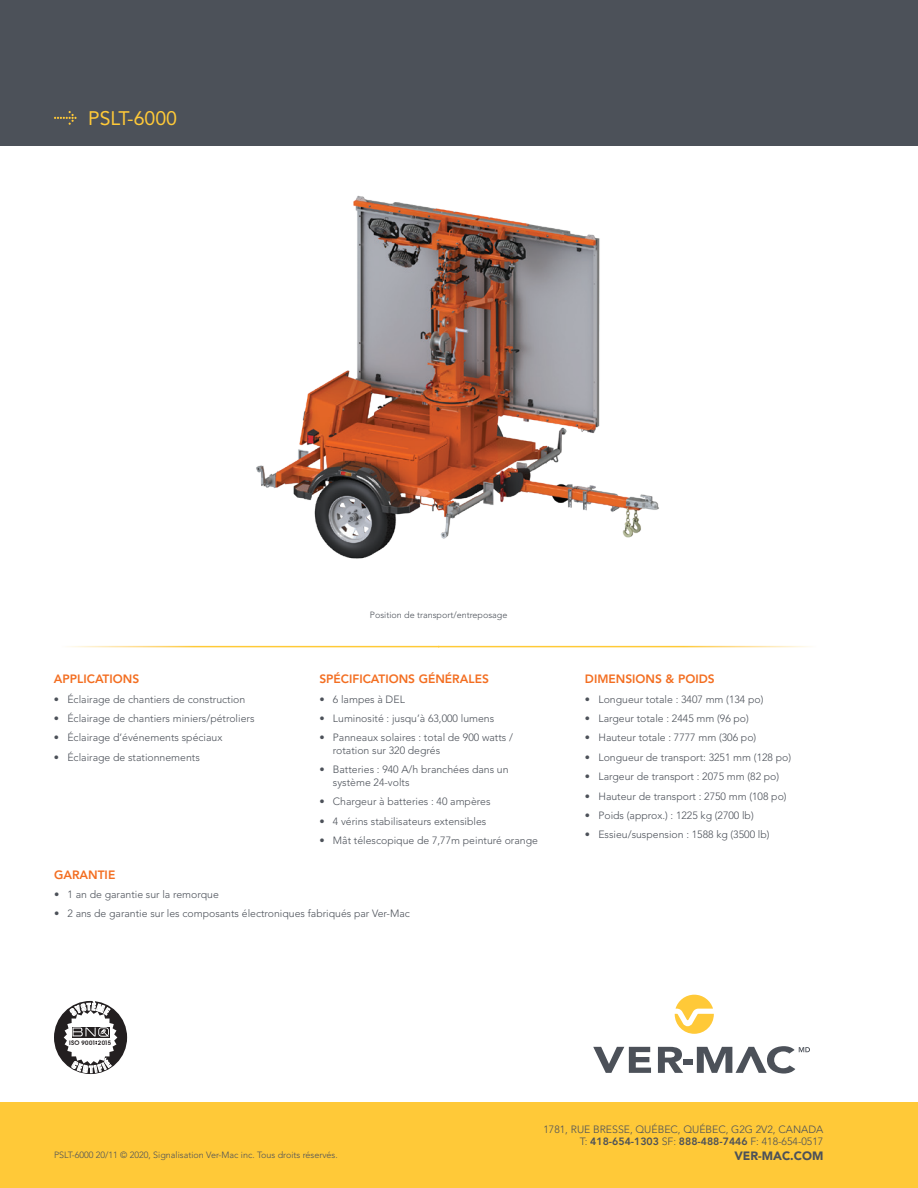
<style>
.page{position:relative;width:918px;height:1188px;background:#fff}
.page>*{position:absolute;margin:0;border:0;box-sizing:border-box;transform-origin:0 0}
.t1{font:19.5px "Avenir LT Std";color:#ffc938}
.t2{font:800 12px "Avenir LT Std";color:#f36e21}
.t3{font:900 12px "Avenir LT Std";color:#4c5159}
.t4{font:300 10.5px/12.6px "Avenir LT Std";color:#4c5159}
.t5{font:300 9px "Avenir LT Std";color:#4c5159}
.t6{font:600 6.15px "Avant Garde";letter-spacing:.025em;color:#231f20}
.s1{font-weight:800}
</style>
<div class="page">
<img style="left:256px;top:195px;width:403px;height:364px">
<div style="left:0;top:0;width:918px;height:146px;background:#4c5159"></div>
<div style="left:0;top:1102px;width:918px;height:86px;background:#ffc938"></div>
<svg style="left:54px;top:111px;width:23px;height:14px"></svg>
<svg style="left:593px;top:1047px;width:58px;height:26px"></svg>
<svg style="left:658px;top:1047px;width:25px;height:26px"></svg>
<div style="left:684px;top:1059px;width:9px;height:5px;background:#4c5159"></div>
<svg style="left:675px;top:995px;width:39px;height:39px"></svg>
<svg style="left:697px;top:1046px;width:113px;height:28px"></svg>
<div style="left:54px;top:1001px;width:73px;height:73px;background:#231f20;border-radius:50%"></div>
<svg style="left:64px;top:1001px;width:53px;height:72px"></svg>
<h1 class="t1" style="left:88px;top:107px;width:90px">PSLT-6000</h1>
<p class="t2" style="left:54px;top:672px;width:87px">APPLICATIONS</p>
<p class="t4" style="left:54px;top:693px;width:193px">• Éclairage de chantiers de construction</p>
<p class="t4" style="left:54px;top:712px;width:202px">• Éclairage de chantiers miniers/pétroliers</p>
<p class="t4" style="left:54px;top:732px;width:170px">• Éclairage d’événements spéciaux</p>
<p class="t4" style="left:54px;top:751px;width:147px">• Éclairage de stationnements</p>
<p class="t5" style="left:370px;top:609px;width:139px">Position de transport/entreposage</p>
<p class="t2" style="left:319px;top:672px;width:171px">SPÉCIFICATIONS GÉNÉRALES</p>
<p class="t4" style="left:319px;top:693px;width:87px">• 6 lampes à DEL</p>
<p class="t4" style="left:319px;top:712px;width:176px">• Luminosité : jusqu’à 63,000 lumens</p>
<p class="t4" style="left:333px;top:732px;width:182px;text-indent:-14px">• Panneaux solaires : total de 900 watts / rotation sur 320 degrés</p>
<p class="t4" style="left:333px;top:764px;width:177px;text-indent:-14px">• Batteries : 940 A/h branchées dans un système 24-volts</p>
<p class="t4" style="left:319px;top:796px;width:173px">• Chargeur à batteries : 40 ampères</p>
<p class="t4" style="left:319px;top:815px;width:168px">• 4 vérins stabilisateurs extensibles</p>
<p class="t4" style="left:319px;top:834px;width:220px">• Mât télescopique de 7,77m peinturé orange</p>
<p class="t2" style="left:54px;top:867px;width:63px">GARANTIE</p>
<p class="t4" style="left:54px;top:888px;width:166px">• 1 an de garantie sur la remorque</p>
<p class="t4" style="left:54px;top:907px;width:357px">• 2 ans de garantie sur les composants électroniques fabriqués par Ver-Mac</p>
<p class="t6" style="left:69px;top:1039px;width:43px">ISO 9001 2015</p>
<p class="t2" style="left:585px;top:672px;width:131px">DIMENSIONS &amp; POIDS</p>
<p class="t4" style="left:585px;top:693px;width:180px">• Longueur totale : 3407 mm (134 po)</p>
<p class="t4" style="left:585px;top:712px;width:166px">• Largeur totale : 2445 mm (96 po)</p>
<p class="t4" style="left:585px;top:732px;width:173px">• Hauteur totale : 7777 mm (306 po)</p>
<p class="t4" style="left:585px;top:751px;width:208px">• Longueur de transport: 3251 mm (128 po)</p>
<p class="t4" style="left:585px;top:770px;width:196px">• Largeur de transport : 2075 mm (82 po)</p>
<p class="t4" style="left:585px;top:790px;width:203px">• Hauteur de transport : 2750 mm (108 po)</p>
<p class="t4" style="left:585px;top:809px;width:170px">• Poids (approx.) : 1225 kg (2700 lb)</p>
<p class="t4" style="left:585px;top:828px;width:186px">• Essieu/suspension : 1588 kg (3500 lb)</p>
<p class="t4" style="left:543px;top:1123px;width:281px;text-align:right">1781, RUE BRESSE, QUÉBEC, QUÉBEC, G2G 2V2, CANADA<br>T: <span class="s1">418-654-1303</span> SF: <span class="s1">888-488-7446</span> F: 418-654-0517</p>
<p class="t5" style="left:54px;top:1150px;width:285px">PSLT-6000 20/11 © 2020, Signalisation Ver-Mac inc. Tous droits réservés.</p>
<p class="t3" style="left:734px;top:1148px;width:90px">VER-MAC.COM</p>
</div>
